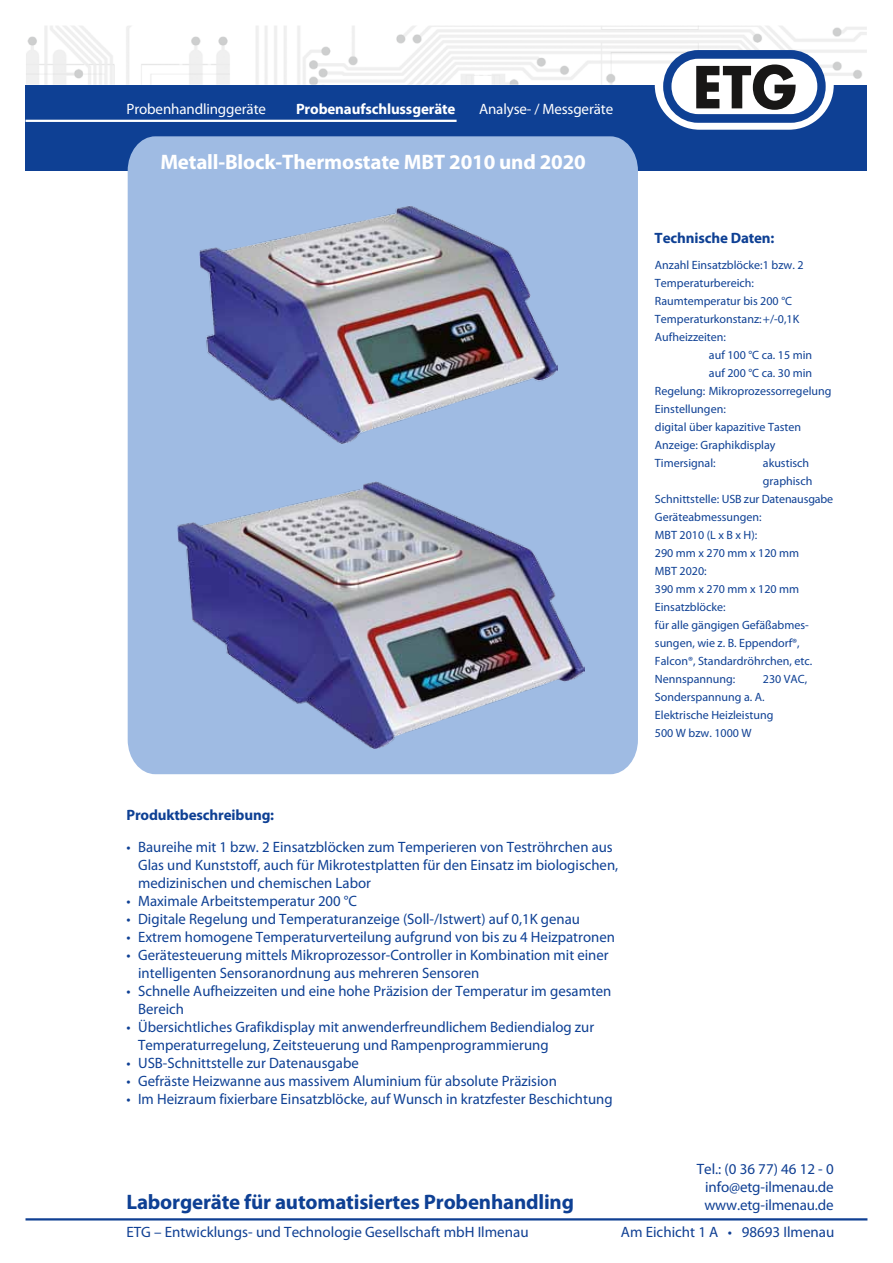
<style>
.page{position:relative;width:893px;height:1263px;background:#fff}
.page>*{position:absolute;margin:0;border:0;box-sizing:border-box;transform-origin:0 0}
.t1{font:700 56.4px "Futura";color:#181716;scale:.96 1}
.t2{font:700 21px "Myriad Pro";letter-spacing:-.01em;color:#0e4094}
.t3{font:700 21px "Myriad Pro";letter-spacing:-.01em;color:#fff}
.t4{font:15px/18px "Myriad Pro";color:#0e4094}
.t5{font:15px/18px "Myriad Pro";color:#0f3f93;text-align:center}
.t6{font:15px "Myriad Pro";letter-spacing:-.01em;color:#fff}
.t7{font:700 15px "Myriad Pro";letter-spacing:-.01em;color:#0e4094}
.t8{font:700 15px "Myriad Pro";letter-spacing:-.01em;color:#fff}
.t9{font:12px/18px "Myriad Pro";color:#0e4094}
</style>
<div class="page">
<div style="left:26px;top:85px;width:841px;height:85px;background:#0e4094"></div>
<div style="left:128px;top:136px;width:510px;height:638px;background:#9fbbe3"></div>
<img style="left:26px;top:26px;width:841px;height:59px">
<svg style="left:655px;top:50px;width:179px;height:80px"></svg>
<hr style="left:26px;top:1218px;width:841px;height:2px;background:#0f3f93">
<hr style="left:26px;top:120px;width:431px;height:2px;background:#fff">
<img style="left:200px;top:205px;width:357px;height:238px">
<img style="left:178px;top:481px;width:406px;height:267px">
<p class="t6" style="left:126px;top:100px;width:141px">Probenhandlinggeräte</p>
<p class="t8" style="left:296px;top:99px;width:161px">Probenaufschlussgeräte</p>
<p class="t6" style="left:479px;top:100px;width:136px">Analyse- / Messgeräte</p>
<h2 class="t3" style="left:160px;top:149px;width:427px">Metall-Block-Thermostate MBT 2010 und 2020</h2>
<p class="t7" style="left:126px;top:805px;width:149px">Produktbeschreibung:</p>
<p class="t4" style="left:138px;top:838px;width:482px;text-indent:-12px">• Baureihe mit 1 bzw. 2 Einsatzblöcken zum Temperieren von Teströhrchen aus<br>Glas und Kunststoff, auch für Mikrotestplatten für den Einsatz im biologischen, medizinischen und chemischen Labor</p>
<p class="t4" style="left:127px;top:892px;width:232px">• Maximale Arbeitstemperatur 200 °C</p>
<p class="t4" style="left:127px;top:910px;width:455px">• Digitale Regelung und Temperaturanzeige (Soll-/Istwert) auf 0,1K genau</p>
<p class="t4" style="left:127px;top:928px;width:490px">• Extrem homogene Temperaturverteilung aufgrund von bis zu 4 Heizpatronen</p>
<p class="t4" style="left:138px;top:946px;width:472px;text-indent:-12px">• Gerätesteuerung mittels Mikroprozessor-Controller in Kombination mit einer intelligenten Sensoranordnung aus mehreren Sensoren</p>
<p class="t4" style="left:138px;top:982px;width:475px;text-indent:-12px">• Schnelle Aufheizzeiten und eine hohe Präzision der Temperatur im gesamten<br>Bereich</p>
<p class="t4" style="left:138px;top:1018px;width:458px;text-indent:-12px">• Übersichtliches Grafikdisplay mit anwenderfreundlichem Bediendialog zur<br>Temperaturregelung, Zeitsteuerung und Rampenprogrammierung</p>
<p class="t4" style="left:127px;top:1054px;width:234px">• USB-Schnittstelle zur Datenausgabe</p>
<p class="t4" style="left:127px;top:1072px;width:432px">• Gefräste Heizwanne aus massivem Aluminium für absolute Präzision</p>
<p class="t4" style="left:127px;top:1090px;width:488px">• Im Heizraum fixierbare Einsatzblöcke, auf Wunsch in kratzfester Beschichtung</p>
<h1 class="t1" style="left:693px;top:50px;width:110px">ETG</h1>
<p class="t7" style="left:655px;top:228px;width:121px">Technische Daten:</p>
<p class="t9" style="left:655px;top:256px;width:150px">Anzahl Einsatzblöcke: 1 bzw. 2</p>
<p class="t9" style="left:655px;top:274px;width:101px">Temperaturbereich:</p>
<p class="t9" style="left:655px;top:292px;width:139px">Raumtemperatur bis 200 °C</p>
<p class="t9" style="left:655px;top:310px;width:146px">Temperaturkonstanz: +/-0,1K</p>
<p class="t9" style="left:655px;top:328px;width:73px">Aufheizzeiten:</p>
<p class="t9" style="left:709px;top:346px;width:105px">auf 100 °C ca. 15 min</p>
<p class="t9" style="left:709px;top:364px;width:105px">auf 200 °C ca. 30 min</p>
<p class="t9" style="left:655px;top:382px;width:178px">Regelung: Mikroprozessorregelung</p>
<p class="t9" style="left:655px;top:400px;width:72px">Einstellungen:</p>
<p class="t9" style="left:655px;top:418px;width:148px">digital über kapazitive Tasten</p>
<p class="t9" style="left:655px;top:436px;width:122px">Anzeige: Graphikdisplay</p>
<p class="t9" style="left:655px;top:454px;width:62px">Timersignal:</p>
<p class="t9" style="left:763px;top:454px;width:48px">akustisch</p>
<p class="t9" style="left:763px;top:472px;width:51px">graphisch</p>
<p class="t9" style="left:655px;top:490px;width:180px">Schnittstelle: USB zur Datenausgabe</p>
<p class="t9" style="left:655px;top:508px;width:108px">Geräteabmessungen:</p>
<p class="t9" style="left:655px;top:526px;width:104px">MBT 2010 (L x B x H):</p>
<p class="t9" style="left:655px;top:544px;width:146px">290 mm x 270 mm x 120 mm</p>
<p class="t9" style="left:655px;top:562px;width:53px">MBT 2020:</p>
<p class="t9" style="left:655px;top:580px;width:146px">390 mm x 270 mm x 120 mm</p>
<p class="t9" style="left:655px;top:598px;width:72px">Einsatzblöcke:</p>
<p class="t9" style="left:655px;top:616px;width:155px">für alle gängigen Gefäßabmes-</p>
<p class="t9" style="left:655px;top:634px;width:146px">sungen, wie z. B. Eppendorf®,</p>
<p class="t9" style="left:655px;top:652px;width:159px">Falcon®, Standardröhrchen, etc.</p>
<p class="t9" style="left:655px;top:670px;width:82px">Nennspannung:</p>
<p class="t9" style="left:655px;top:670px;width:154px;text-indent:108px">230 VAC,<br>Sonderspannung a. A.<br>Elektrische Heizleistung<br>500 W bzw. 1000 W</p>
<p class="t5" style="left:697px;top:1159px;width:139px">Tel.: (0 36 77) 46 12 - 0 info@etg-ilmenau.de</p>
<h2 class="t2" style="left:126px;top:1188px;width:449px">Laborgeräte für automatisiertes Probenhandling</h2>
<p class="t5" style="left:704px;top:1195px;width:131px">www.etg-ilmenau.de</p>
<p class="t5" style="left:126px;top:1223px;width:404px">ETG – Entwicklungs- und Technologie Gesellschaft mbH Ilmenau</p>
<p class="t5" style="left:621px;top:1223px;width:215px">Am Eichicht 1 A • 98693 Ilmenau</p>
</div>
